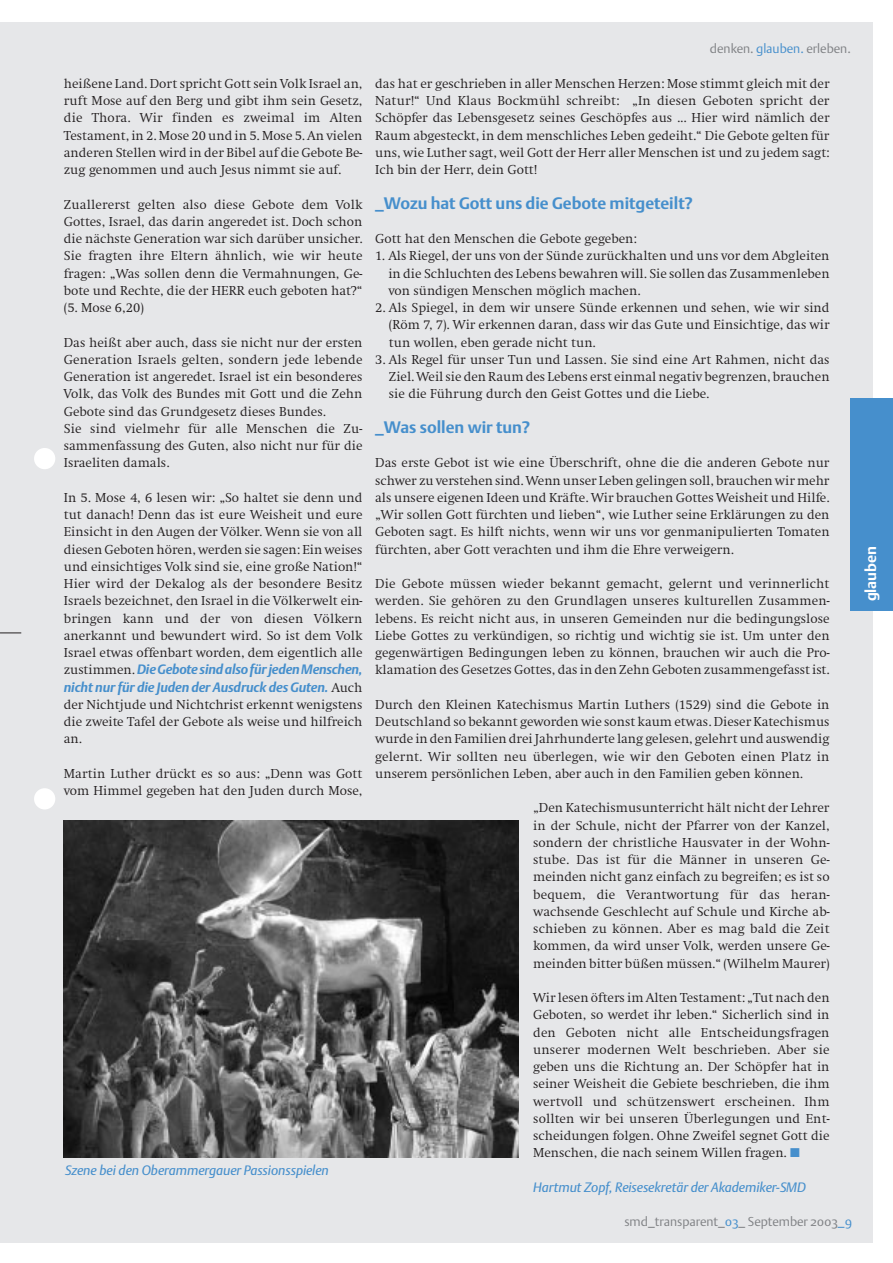
<style>
.page{position:relative;width:893px;height:1263px;background:#fff}
.page>*{position:absolute;margin:0;border:0;box-sizing:border-box;transform-origin:0 0}
.t1{font:700 16.5px "DTL Argo ST";color:#468fcc}
.t2{font:700 15px "DTL Argo ST";letter-spacing:-.005em;color:#fff}
.t3{font:300 13.5px/17.2px "Swift EF";color:#231f20;text-align:justify}
.t4{font:italic 700 13.5px/17.2px "DTL Argo ST";letter-spacing:-.01em;color:#468fcc}
.t5{font:italic 13.5px "DTL Argo ST";letter-spacing:-.005em;color:#468fcc}
.t6{font:300 12.75px "DTL Argo ST";color:#808285}
.s1{font-family:"Swift EF";font-weight:300;font-style:normal;color:#231f20}
.s2{color:#468fcc}
</style>
<div class="page">
<div style="left:0;top:23px;width:872px;height:1220px;background:#e6e7e9"></div>
<div style="left:34px;top:448px;width:21px;height:21px;background:#fff;border-radius:50%"></div>
<div style="left:34px;top:788px;width:21px;height:21px;background:#fff;border-radius:50%"></div>
<svg style="left:0;top:633px;width:21px;height:1px"></svg>
<div style="left:850px;top:398px;width:42px;height:213px;background:#468fcc"></div>
<img style="left:64px;top:821px;width:454px;height:337px">
<p class="t3" style="left:64px;top:76px;width:300px">heißene Land. Dort spricht Gott sein Volk Israel an, ruft Mose auf den Berg und gibt ihm sein Gesetz, die Thora. Wir finden es zweimal im Alten Testament, in 2. Mose 20 und in 5. Mose 5. An vielen anderen Stellen wird in der Bibel auf die Gebote Be&shy;zug genommen und auch Jesus nimmt sie auf.</p>
<p class="t3" style="left:64px;top:196px;width:300px">Zuallererst gelten also diese Gebote dem Volk Gottes, Israel, das darin angeredet ist. Doch schon die nächste Generation war sich darüber unsicher.<br>Sie fragten ihre Eltern ähnlich, wie wir heute fragen: „Was sollen denn die Vermahnungen, Ge&shy;bote und Rechte, die der HERR euch geboten hat?“ (5. Mose 6,20)</p>
<p class="t3" style="left:64px;top:334px;width:300px;text-align:left">Das heißt aber auch, dass sie nicht nur der ersten Generation Israels gelten, sondern jede lebende Generation ist angeredet. Israel ist ein besonderes Volk, das Volk des Bundes mit Gott und die Zehn Gebote sind das Grundgesetz dieses Bundes.<br>Sie sind vielmehr für alle Menschen die Zu&shy;sammenfassung des Guten, also nicht nur für die Israeliten damals.</p>
<p class="t3" style="left:64px;top:490px;width:300px">In 5. Mose 4, 6 lesen wir: „So haltet sie denn und tut danach! Denn das ist eure Weisheit und eure Einsicht in den Augen der Völker. Wenn sie von all diesen Geboten hören, werden sie sagen: Ein weises und einsichtiges Volk sind sie, eine große Nation!“ Hier wird der Dekalog als der besondere Besitz Israels bezeichnet, den Israel in die Völkerwelt ein&shy;bringen kann und der von diesen Völkern anerkannt und bewundert wird. So ist dem Volk Israel etwas offenbart worden, dem eigentlich alle</p>
<p class="t4" style="left:64px;top:662px;width:300px"><span class="s1">zustimmen.</span> Die Gebote sind also für jeden Menschen, nicht nur für die Juden der Ausdruck des Guten. <span class="s1">Auch</span></p>
<p class="t3" style="left:64px;top:697px;width:300px">der Nichtjude und Nichtchrist erkennt wenigstens die zweite Tafel der Gebote als weise und hilfreich an.</p>
<p class="t3" style="left:64px;top:766px;width:300px">Martin Luther drückt es so aus: „Denn was Gott vom Himmel gegeben hat den Juden durch Mose,</p>
<p class="t5" style="left:65px;top:1165px;width:265px">Szene bei den Oberammergauer Passionsspielen</p>
<p class="t6" style="left:710px;top:43px;width:142px">denken. <span class="s2">glauben.</span> erleben.</p>
<p class="t3" style="left:375px;top:76px;width:456px">das hat er geschrieben in aller Menschen Herzen: Mose stimmt gleich mit der Natur!“ Und Klaus Bockmühl schreibt: „In diesen Geboten spricht der Schöpfer das Lebensgesetz seines Geschöpfes aus ... Hier wird nämlich der Raum abgesteckt, in dem menschliches Leben gedeiht.“ Die Gebote gelten für uns, wie Luther sagt, weil Gott der Herr aller Menschen ist und zu jedem sagt:<br>Ich bin der Herr, dein Gott!</p>
<p class="t1" style="left:375px;top:196px;width:319px">_Wozu hat Gott uns die Gebote mitgeteilt?</p>
<p class="t3" style="left:375px;top:231px;width:263px">Gott hat den Menschen die Gebote gegeben:</p>
<p class="t3" style="left:388px;top:248px;width:443px;text-indent:-13px">1. Als Riegel, der uns von der Sünde zurückhalten und uns vor dem Abgleiten in die Schluchten des Lebens bewahren will. Sie sollen das Zusammenleben von sündigen Menschen möglich machen.</p>
<p class="t3" style="left:389px;top:300px;width:442px;text-indent:-14px">2. Als Spiegel, in dem wir unsere Sünde erkennen und sehen, wie wir sind (Röm 7, 7). Wir erkennen daran, dass wir das Gute und Einsichtige, das wir tun wollen, eben gerade nicht tun.</p>
<p class="t3" style="left:389px;top:352px;width:442px;text-indent:-14px">3. Als Regel für unser Tun und Lassen. Sie sind eine Art Rahmen, nicht das Ziel. Weil sie den Raum des Lebens erst einmal negativ begrenzen, brauchen sie die Führung durch den Geist Gottes und die Liebe.</p>
<p class="t1" style="left:375px;top:420px;width:156px">_Was sollen wir tun?</p>
<p class="t3" style="left:375px;top:455px;width:456px">Das erste Gebot ist wie eine Überschrift, ohne die die anderen Gebote nur schwer zu verstehen sind. Wenn unser Leben gelingen soll, brauchen wir mehr als unsere eigenen Ideen und Kräfte. Wir brauchen Gottes Weisheit und Hilfe. „Wir sollen Gott fürchten und lieben“, wie Luther seine Erklärungen zu den Geboten sagt. Es hilft nichts, wenn wir uns vor genmanipulierten Tomaten fürchten, aber Gott verachten und ihm die Ehre verweigern.</p>
<p class="t3" style="left:375px;top:576px;width:456px">Die Gebote müssen wieder bekannt gemacht, gelernt und verinnerlicht werden. Sie gehören zu den Grundlagen unseres kulturellen Zusammen&shy;lebens. Es reicht nicht aus, in unseren Gemeinden nur die bedingungslose Liebe Gottes zu verkündigen, so richtig und wichtig sie ist. Um unter den gegenwärtigen Bedingungen leben zu können, brauchen wir auch die Pro&shy;klamation des Gesetzes Gottes, das in den Zehn Geboten zusammengefasst ist.</p>
<p class="t3" style="left:375px;top:697px;width:456px">Durch den Kleinen Katechismus Martin Luthers (1529) sind die Gebote in Deutschland so bekannt geworden wie sonst kaum etwas. Dieser Katechismus wurde in den Familien drei Jahrhunderte lang gelesen, gelehrt und auswendig gelernt. Wir sollten neu überlegen, wie wir den Geboten einen Platz in unserem persönlichen Leben, aber auch in den Familien geben können.</p>
<p class="t3" style="left:533px;top:800px;width:298px">„Den Katechismusunterricht hält nicht der Lehrer in der Schule, nicht der Pfarrer von der Kanzel, sondern der christliche Hausvater in der Wohn&shy;stube. Das ist für die Männer in unseren Ge&shy;meinden nicht ganz einfach zu begreifen; es ist so bequem, die Verantwortung für das heran&shy;wachsende Geschlecht auf Schule und Kirche ab&shy;schieben zu können. Aber es mag bald die Zeit kommen, da wird unser Volk, werden unsere Ge&shy;meinden bitter büßen müssen.“ (Wilhelm Maurer)</p>
<p class="t3" style="left:533px;top:990px;width:298px">Wir lesen öfters im Alten Testament: „Tut nach den Geboten, so werdet ihr leben.“ Sicherlich sind in den Geboten nicht alle Entscheidungsfragen unserer modernen Welt beschrieben. Aber sie geben uns die Richtung an. Der Schöpfer hat in seiner Weisheit die Gebiete beschrieben, die ihm wertvoll und schützenswert erscheinen. Ihm sollten wir bei unseren Überlegungen und Ent&shy;scheidungen folgen. Ohne Zweifel segnet Gott die Menschen, die nach seinem Willen fragen. <span class="s2">■</span></p>
<p class="t5" style="left:533px;top:1181px;width:274px">Hartmut Zopf, Reisesekretär der Akademiker-SMD</p>
<p class="t6" style="left:624px;top:1216px;width:229px">smd_transparent_<span class="s2">03</span>_ September 2003<span class="s2">_9</span></p>
<p class="t2" style="left:864px;top:601px;width:57px;rotate:-90deg">glauben</p>
</div>
